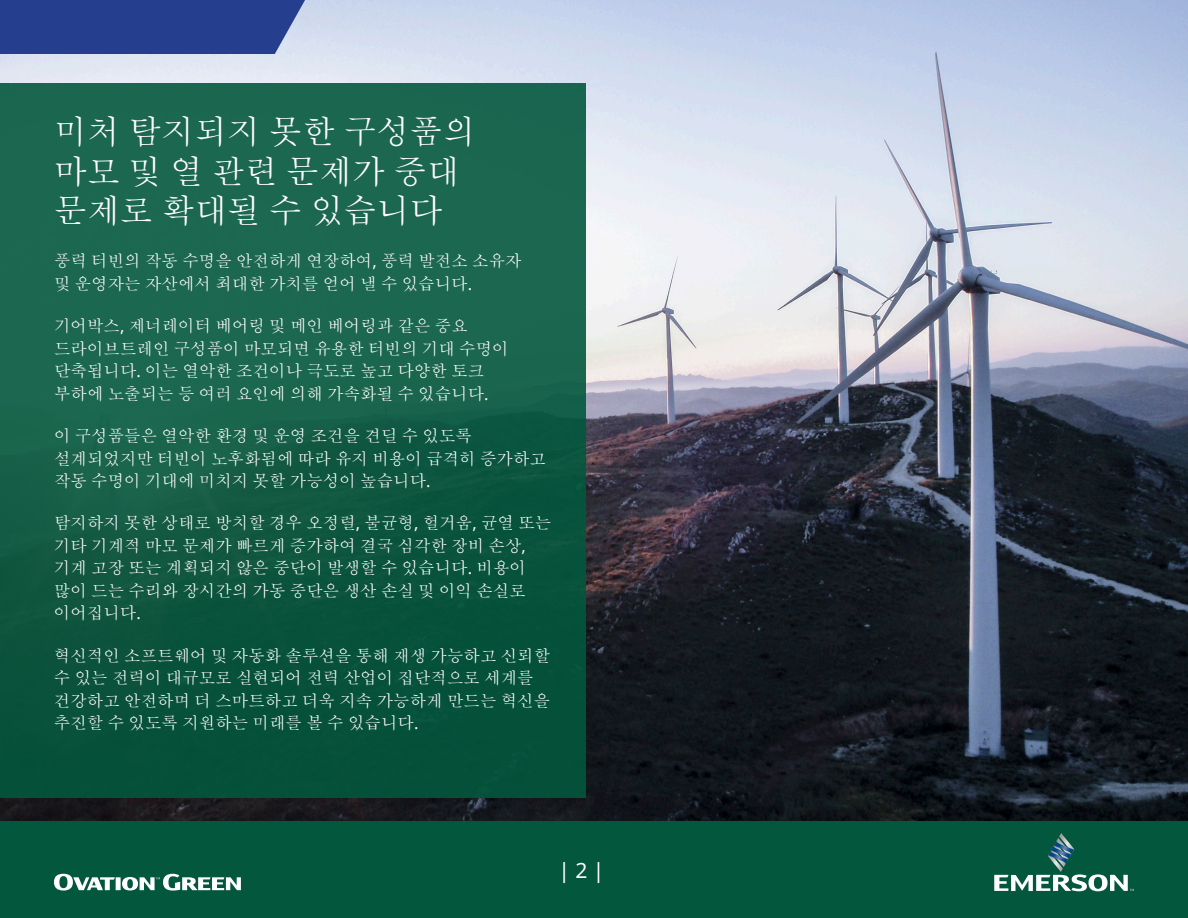
<style>
.page{position:relative;width:1188px;height:918px;background:#fff}
.page>*{position:absolute;margin:0;border:0;box-sizing:border-box;transform-origin:0 0}
.t1{font:500 33px/39.6px "Adobe Myungjo Std";color:#fff}
.t2{font:21px "Noto Sans";color:#fff}
.t3{font:500 16.5px/22.5px "Adobe Myungjo Std";color:#fff}
.s1{font-family:"Noto Sans";font-weight:400}
</style>
<div class="page">
<img style="left:0;top:0;width:1188px;height:822px">
<div style="left:0;top:0;width:305px;height:54px;background:#253f8e"></div>
<div style="left:0;top:822px;width:1188px;height:96px;background:#03573d"></div>
<svg style="left:994px;top:833px;width:140px;height:58px"></svg>
<div style="left:0;top:84px;width:586px;height:714px;background:linear-gradient(to bottom,#216d55,#054e37)"></div>
<svg style="left:54px;top:874px;width:187px;height:17px"></svg>
<p class="t1" style="left:54px;top:112px;width:423px">미처 탐지되지 못한 구성품의 마모 및 열 관련 문제가 중대 문제로 확대될 수 있습니다</p>
<p class="t3" style="left:54px;top:250px;width:469px">풍력 터빈의 작동 수명을 안전하게 연장하여<span class="s1">,</span> 풍력 발전소 소유자 및 운영자는 자산에서 최대한 가치를 얻어 낼 수 있습니다<span class="s1">.</span></p>
<p class="t3" style="left:54px;top:315px;width:456px">기어박스<span class="s1">,</span> 제너레이터 베어링 및 메인 베어링과 같은 중요 드라이브트레인 구성품이 마모되면 유용한 터빈의 기대 수명이 단축됩니다<span class="s1">.</span> 이는 열악한 조건이나 극도로 높고 다양한 토크 부하에 노출되는 등 여러 요인에 의해 가속화될 수 있습니다<span class="s1">.</span></p>
<p class="t3" style="left:54px;top:425px;width:494px">이 구성품들은 열악한 환경 및 운영 조건을 견딜 수 있도록 설계되었지만 터빈이 노후화됨에 따라 유지 비용이 급격히 증가하고 작동 수명이 기대에 미치지 못할 가능성이 높습니다<span class="s1">.</span></p>
<p class="t3" style="left:54px;top:512px;width:499px">탐지하지 못한 상태로 방치할 경우 오정렬<span class="s1">,</span> 불균형<span class="s1">,</span> 헐거움<span class="s1">,</span> 균열 또는 기타 기계적 마모 문제가 빠르게 증가하여 결국 심각한 장비 손상<span class="s1">, </span>기계 고장 또는 계획되지 않은 중단이 발생할 수 있습니다<span class="s1">.</span> 비용이 많이 드는 수리와 장시간의 가동 중단은 생산 손실 및 이익 손실로 이어집니다<span class="s1">.</span></p>
<p class="t3" style="left:54px;top:644px;width:498px">혁신적인 소프트웨어 및 자동화 솔루션을 통해 재생 가능하고 신뢰할 수 있는 전력이 대규모로 실현되어 전력 산업이 집단적으로 세계를 건강하고 안전하며 더 스마트하고 더욱 지속 가능하게 만드는 혁신을 추진할 수 있도록 지원하는 미래를 볼 수 있습니다<span class="s1">.</span></p>
<p class="t2" style="left:558px;top:859px;width:48px">| 2 |</p>
</div>
